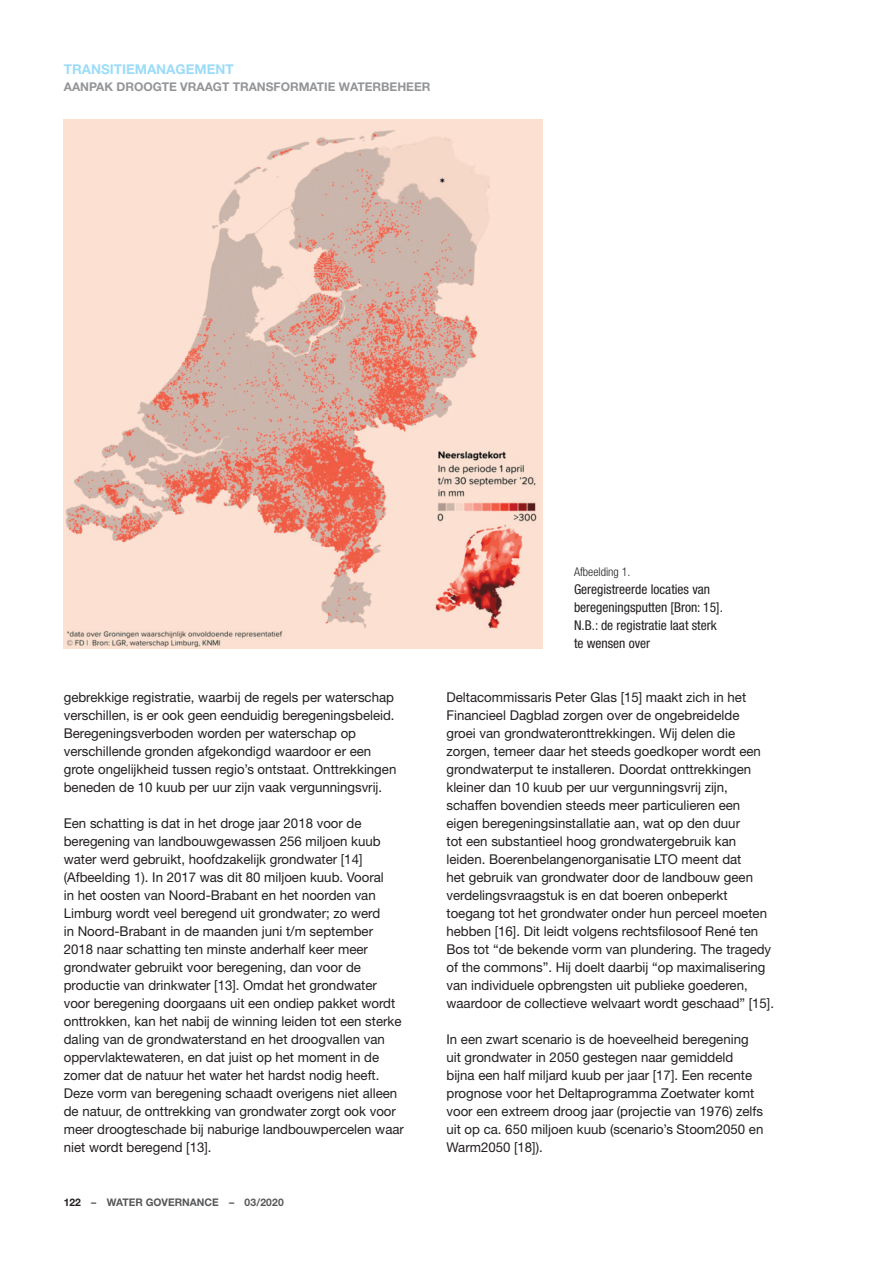
<style>
.page{position:relative;width:893px;height:1263px;background:#fff}
.page>*{position:absolute;margin:0;border:0;box-sizing:border-box;transform-origin:0 0}
.t1{font:13.5px/18px "Helvetica Neue";color:#231f20}
.t2{font:condensed 13.5px/18px "Helvetica Neue";color:#231f20}
.t3{font:700 13.5px "Helvetica Neue";color:#9cdcf8}
.t4{font:700 12px "Helvetica Neue";color:#939598}
.t5{font:300 condensed 12px "Helvetica Neue";color:#231f20}
.t6{font:700 10.5px "Helvetica Neue";color:#57585a}
.s1{color:#231f20}
</style>
<div class="page">
<img style="left:64px;top:119px;width:478px;height:529px">
<p class="t3" style="left:64px;top:61px;width:171px">TRANSITIEMANAGEMENT</p>
<p class="t4" style="left:64px;top:80px;width:368px">AANPAK DROOGTE VRAAGT TRANSFORMATIE WATERBEHEER</p>
<p class="t1" style="left:64px;top:688px;width:334px">gebrekkige registratie, waarbij de regels per waterschap verschillen, is er ook geen eenduidig beregeningsbeleid.<br>Beregeningsverboden worden per waterschap op verschillende gronden afgekondigd waardoor er een grote ongelijkheid tussen regio’s ontstaat. Onttrekkingen beneden de 10 kuub per uur zijn vaak vergunningsvrij.</p>
<p class="t1" style="left:64px;top:814px;width:342px">Een schatting is dat in het droge jaar 2018 voor de beregening van landbouwgewassen 256 miljoen kuub water werd gebruikt, hoofdzakelijk grondwater [14] (Afbeelding 1). In 2017 was dit 80 miljoen kuub. Vooral<br>in het oosten van Noord-Brabant en het noorden van Limburg wordt veel beregend uit grondwater; zo werd<br>in Noord-Brabant in de maanden juni t/m september 2018 naar schatting ten minste anderhalf keer meer grondwater gebruikt voor beregening, dan voor de productie van drinkwater [13]. Omdat het grondwater voor beregening doorgaans uit een ondiep pakket wordt onttrokken, kan het nabij de winning leiden tot een sterke daling van de grondwaterstand en het droogvallen van oppervlaktewateren, en dat juist op het moment in de zomer dat de natuur het water het hardst nodig heeft.<br>Deze vorm van beregening schaadt overigens niet alleen de natuur, de onttrekking van grondwater zorgt ook voor meer droogteschade bij naburige landbouwpercelen waar niet wordt beregend [13].</p>
<p class="t6" style="left:64px;top:1196px;width:222px"><span class="s1">122</span> – WATER GOVERNANCE – 03/2020</p>
<p class="t5" style="left:574px;top:565px;width:58px">Afbeelding 1.</p>
<p class="t2" style="left:574px;top:580px;width:150px">Geregistreerde locaties van beregeningsputten [Bron: 15].<br>N.B.: de registratie laat sterk te wensen over</p>
<p class="t1" style="left:446px;top:688px;width:329px">Deltacommissaris Peter Glas [15] maakt zich in het Financieel Dagblad zorgen over de ongebreidelde<br>groei van grondwateronttrekkingen. Wij delen die zorgen, temeer daar het steeds goedkoper wordt een grondwaterput te installeren. Doordat onttrekkingen kleiner dan 10 kuub per uur vergunningsvrij zijn, schaffen bovendien steeds meer particulieren een eigen beregeningsinstallatie aan, wat op den duur<br>tot een substantieel hoog grondwatergebruik kan leiden. Boerenbelangenorganisatie LTO meent dat<br>het gebruik van grondwater door de landbouw geen verdelingsvraagstuk is en dat boeren onbeperkt toegang tot het grondwater onder hun perceel moeten hebben [16]. Dit leidt volgens rechtsfilosoof René ten Bos tot “de bekende vorm van plundering. The tragedy of the commons”. Hij doelt daarbij “op maximalisering van individuele opbrengsten uit publieke goederen, waardoor de collectieve welvaart wordt geschaad” [15].</p>
<p class="t1" style="left:446px;top:1030px;width:318px">In een zwart scenario is de hoeveelheid beregening uit grondwater in 2050 gestegen naar gemiddeld bijna een half miljard kuub per jaar [17]. Een recente prognose voor het Deltaprogramma Zoetwater komt voor een extreem droog jaar (projectie van 1976) zelfs uit op ca. 650 miljoen kuub (scenario’s Stoom2050 en Warm2050 [18]).</p>
</div>
